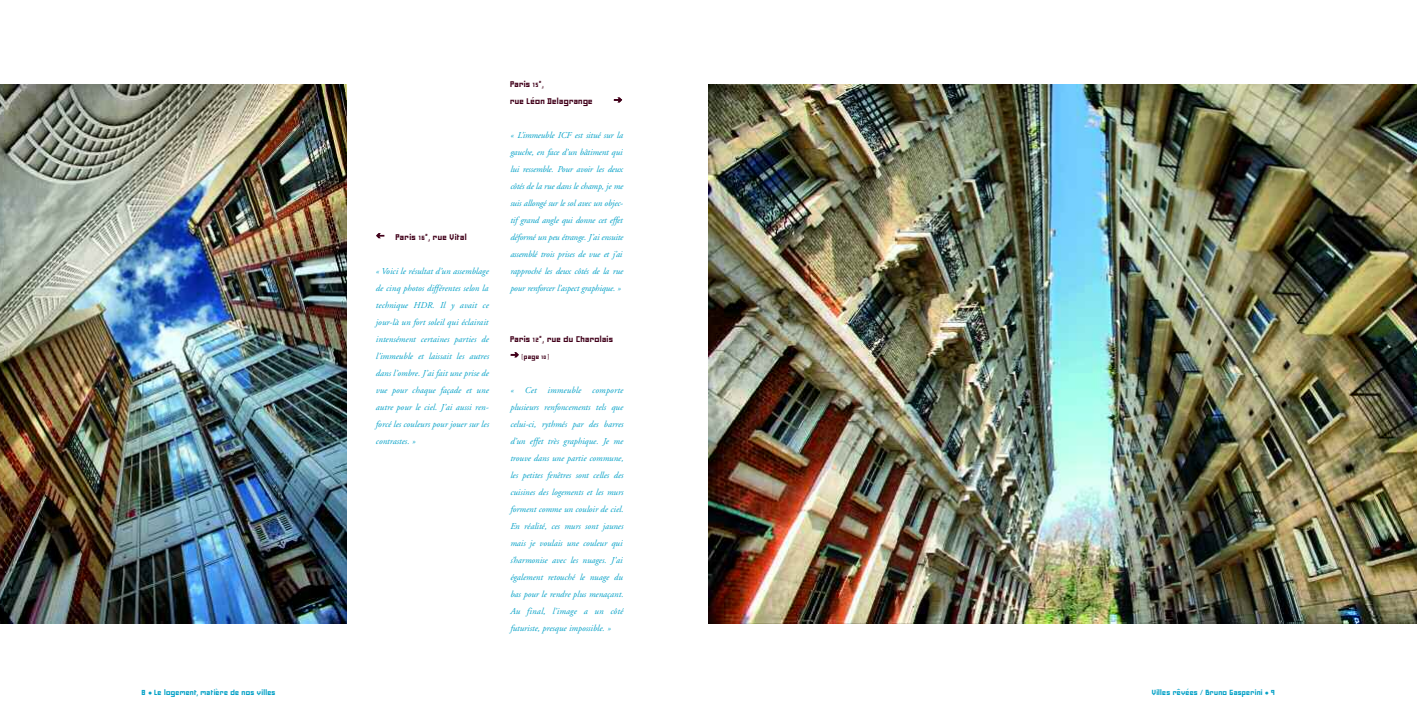
<style>
.page{position:relative;width:1417px;height:708px;background:#fff}
.page>*{position:absolute;margin:0;border:0;box-sizing:border-box;transform-origin:0 0}
.t1{font:10px/17px "Minimum A Noir";color:#41001a}
.t2{font:italic 9px/17px "Adobe Garamond";color:#02a0c6;text-align:justify}
.t3{font:9px "Minimum A Noir";color:#02a0c6}
.t4{font:8px "Minimum A Noir";color:#41001a}
.s1{font-size:12px}
</style>
<div class="page">
<img style="left:0;top:84px;width:1417px;height:540px">
<svg style="left:614px;top:98px;width:7px;height:4px"></svg>
<svg style="left:376px;top:234px;width:8px;height:4px"></svg>
<svg style="left:511px;top:353px;width:7px;height:4px"></svg>
<p class="t1" style="left:395px;top:228px;width:73px">Paris 16<sup>e</sup>, rue Vital</p>
<p class="t2" style="left:376px;top:263px;width:115px">« Voici le résultat d’un assemblage de cinq photos différentes selon la technique HDR. Il y avait ce jour-là un fort soleil qui éclairait intensément certaines parties de l’immeuble et laissait les autres dans l’ombre. J’ai fait une prise de vue pour chaque façade et une autre pour le ciel. J’ai aussi ren&shy;forcé les couleurs pour jouer sur les contrastes. »</p>
<p class="t1" style="left:510px;top:75px;width:84px">Paris 15<sup>e</sup>,<br>rue Léon Delagrange</p>
<p class="t2" style="left:510px;top:127px;width:115px">« L’immeuble ICF est situé sur la gauche, en face d’un bâtiment qui lui ressemble. Pour avoir les deux côtés de la rue dans le champ, je me suis allongé sur le sol avec un objec&shy;tif grand angle qui donne cet effet déformé un peu étrange. J’ai ensuite assemblé trois prises de vue et j’ai rapproché les deux côtés de la rue pour renforcer l’aspect graphique. »</p>
<p class="t1" style="left:510px;top:330px;width:105px">Paris 12<sup>e</sup>, rue du Charolais</p>
<p class="t4" style="left:521px;top:351px;width:29px">(page 10)</p>
<p class="t2" style="left:510px;top:382px;width:115px;text-align:left">« Cet immeuble comporte plusieurs renfoncements tels que celui-ci, rythmés par des barres d’un effet très graphique. Je me trouve dans une partie commune, les petites fenêtres sont celles des cuisines des logements et les murs forment comme un couloir de ciel.<br>En réalité, ces murs sont jaunes mais je voulais une couleur qui s’harmonise avec les nuages. J’ai également retouché le nuage du bas pour le rendre plus menaçant.<br>Au final, l’image a un côté futuriste, presque impossible. »</p>
<p class="t3" style="left:141px;top:687px;width:136px"><span class="s1">8</span> • Le logement, matière de nos villes</p>
<p class="t3" style="left:1152px;top:687px;width:125px">Villes rêvées / Bruno Gasperini • <span class="s1">9</span></p>
</div>
